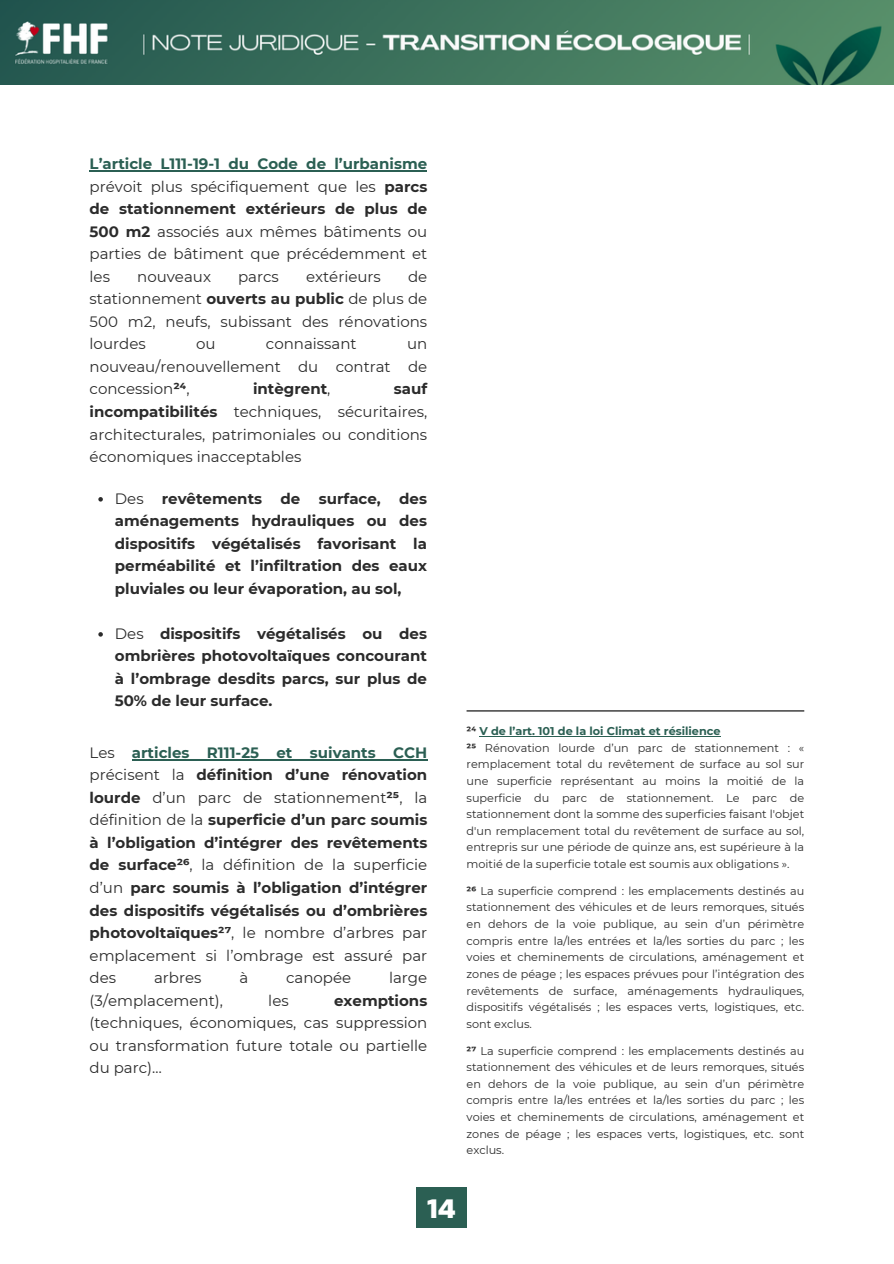
<style>
.page{position:relative;width:894px;height:1264px;background:#fff}
.page>*{position:absolute;margin:0;border:0;box-sizing:border-box;transform-origin:0 0}
.t1{font:700 27.6px "Thicker";color:#fff}
.t2{font:700 15px/22.5px "Montserrat";color:#2b2b2b;text-align:justify}
.t3{font:15px/22.5px "Montserrat";color:#2b2b2b;text-align:justify}
.t4{font:11.25px/16.6px "Montserrat";color:#2b2b2b;text-align:justify}
.t5{font:700 11.25px "Montserrat";color:#2b5f53}
.s1{font-weight:700;color:#2b5f53}
.s2{font-weight:700}
.s3{font-weight:400}
.s4{color:#2b5f53}
.s5{color:#2b2b2b}
</style>
<div class="page">
<div style="left:416px;top:1187px;width:50px;height:40px;background:#2b5f53"></div>
<hr style="left:466px;top:710px;width:338px;height:1px;background:#000">
<hr style="left:479px;top:736px;width:241px;height:1px;background:#2b5f53">
<img style="left:0;top:1px;width:893px;height:84px">
<hr style="left:132px;top:759px;width:295px;height:1px;background:#2b5f53">
<hr style="left:90px;top:170px;width:337px;height:2px;background:#2b5f53">
<svg style="left:98px;top:497px;width:5px;height:4px"></svg>
<svg style="left:98px;top:632px;width:5px;height:4px"></svg>
<p class="t3" style="left:90px;top:153px;width:339px"><span class="s1">L’article L111-19-1 du Code de l’urbanisme </span>prévoit plus spécifiquement que les <span class="s2">parcs de stationnement extérieurs de plus de 500 m2</span> associés aux mêmes bâtiments ou parties de bâtiment que précédemment et les</p>
<p class="t3" style="left:90px;top:265px;width:339px;text-indent:318px">de stationnement <span class="s2">ouverts au public</span> de plus de 500 m2, neufs, subissant des rénovations lourdes</p>
<p class="t3" style="left:137px;top:265px;width:75px">nouveaux</p>
<p class="t3" style="left:238px;top:265px;width:42px">parcs</p>
<p class="t3" style="left:306px;top:265px;width:76px">extérieurs</p>
<p class="t3" style="left:196px;top:333px;width:21px">ou</p>
<p class="t3" style="left:266px;top:333px;width:92px">connaissant</p>
<p class="t3" style="left:90px;top:333px;width:339px;text-indent:317px">un nouveau/renouvellement du contrat de concession<span class="s2">²⁴</span>,</p>
<p class="t2" style="left:253px;top:378px;width:79px">intègrent<span class="s3">,</span></p>
<p class="t3" style="left:90px;top:378px;width:339px;text-indent:304px"><span class="s2">sauf incompatibilités</span> techniques, sécuritaires, architecturales, patrimoniales ou conditions économiques inacceptables</p>
<p class="t2" style="left:115px;top:487px;width:313px"><span class="s3">Des</span> revêtements de surface, des aménagements hydrauliques ou des dispositifs végétalisés favorisant la perméabilité et l’infiltration des eaux pluviales ou leur évaporation, au sol,</p>
<p class="t2" style="left:115px;top:622px;width:313px"><span class="s3">Des</span> dispositifs végétalisés ou des ombrières photovoltaïques concourant à l’ombrage desdits parcs, sur plus de 50% de leur surface.</p>
<p class="t2" style="left:90px;top:741px;width:339px"><span class="s3">Les</span> <span class="s4">articles R111-25 et suivants CCH </span><span class="s3">précisent la</span> définition d’une rénovation lourde <span class="s3">d’un parc de stationnement</span>²⁵<span class="s3">, la définition de la</span> superficie d’un parc soumis à l’obligation d’intégrer des revêtements de surface²⁶<span class="s3">, la définition de la superficie d’un</span> parc soumis à l’obligation d’intégrer des dispositifs végétalisés ou d’ombrières photovoltaïques²⁷<span class="s3">, le nombre d’arbres par emplacement si l’ombrage est assuré par des</span></p>
<p class="t3" style="left:154px;top:966px;width:49px">arbres</p>
<p class="t3" style="left:239px;top:966px;width:10px">à</p>
<p class="t3" style="left:286px;top:966px;width:67px">canopée</p>
<p class="t3" style="left:389px;top:966px;width:40px">large</p>
<p class="t3" style="left:90px;top:988px;width:135px">(3/emplacement),</p>
<p class="t3" style="left:268px;top:988px;width:22px">les</p>
<p class="t3" style="left:90px;top:988px;width:339px;text-indent:244px"><span class="s2">exemptions </span>(techniques, économiques, cas suppression ou transformation future totale ou partielle du parc)…</p>
<h1 class="t5" style="left:466px;top:724px;width:255px"><span class="s5">²⁴</span> V de l’art. 101 de la loi Climat et résilience</h1>
<p class="t4" style="left:466px;top:739px;width:339px"><span class="s2">²⁵</span> Rénovation lourde d’un parc de stationnement : « remplacement total du revêtement de surface au sol sur une superficie représentant au moins la moitié de la superficie du parc de stationnement. Le parc de stationnement dont la somme des superficies faisant l'objet d'un remplacement total du revêtement de surface au sol, entrepris sur une période de quinze ans, est supérieure à la moitié de la superficie totale est soumis aux obligations ».</p>
<p class="t4" style="left:466px;top:882px;width:339px"><span class="s2">²⁶</span> La superficie comprend : les emplacements destinés au stationnement des véhicules et de leurs remorques, situés en dehors de la voie publique, au sein d’un périmètre compris entre la/les entrées et la/les sorties du parc ; les voies et cheminements de circulations, aménagement et zones de péage ; les espaces prévues pour l’intégration des revêtements de surface, aménagements hydrauliques, dispositifs végétalisés ; les espaces verts, logistiques, etc. sont exclus.</p>
<h1 class="t4" style="left:466px;top:1042px;width:339px"><span class="s2">²⁷</span> La superficie comprend : les emplacements destinés au stationnement des véhicules et de leurs remorques, situés en dehors de la voie publique, au sein d’un périmètre compris entre la/les entrées et la/les sorties du parc ; les voies et cheminements de circulations, aménagement et zones de péage ; les espaces verts, logistiques, etc. sont exclus.</h1>
<p class="t1" style="left:427px;top:1193px;width:30px">14</p>
</div>
